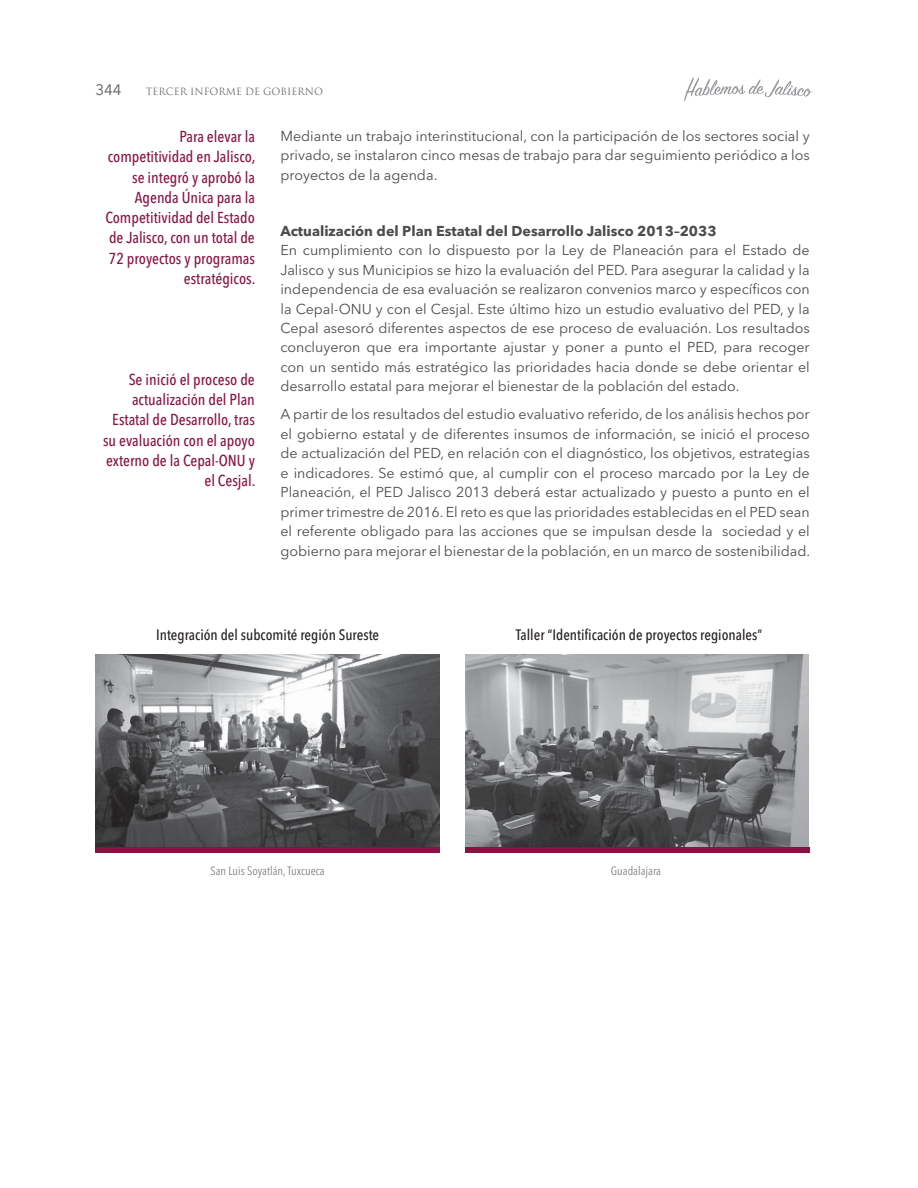
<style>
.page{position:relative;width:918px;height:1188px;background:#fff}
.page>*{position:absolute;margin:0;border:0;box-sizing:border-box;transform-origin:0 0}
.t1{font:500 15.75px/20.2px "Avenir Next Condensed";color:#881342;text-align:right}
.t2{font:500 15px "Avenir Next Condensed";color:#231f20}
.t3{font:15px "Avenir Next";color:#58595b}
.t4{font:14.25px/19.5px "Avenir Next";color:#4c4c4e;text-align:justify}
.t5{font:700 14.25px "Avenir Next";color:#4c4c4e}
.t6{font:12px "Avenir Next Condensed";color:#808285}
.t7{font:9.75px "Trajan Pro";color:#6d6e70}
</style>
<div class="page">
<svg style="left:684px;top:77px;width:129px;height:24px"></svg>
<img style="left:95px;top:655px;width:345px;height:192px">
<img style="left:465px;top:655px;width:344px;height:192px">
<div style="left:95px;top:847px;width:345px;height:6px;background:#881342"></div>
<div style="left:465px;top:847px;width:345px;height:6px;background:#881342"></div>
<p class="t3" style="left:95px;top:84px;width:28px">344</p>
<p class="t7" style="left:146px;top:86px;width:179px">TERCER INFORME DE GOBIERNO</p>
<p class="t4" style="left:280px;top:127px;width:531px">Mediante un trabajo interinstitucional, con la participación de los sectores social y privado, se instalaron cinco mesas de trabajo para dar seguimiento periódico a los proyectos de la agenda.</p>
<p class="t1" style="left:105px;top:128px;width:152px">Para elevar la competitividad en Jalisco, se integró y aprobó la<br>Agenda Única para la<br>Competitividad del Estado de Jalisco, con un total de<br>72 proyectos y programas estratégicos.</p>
<p class="t5" style="left:280px;top:225px;width:438px">Actualización del Plan Estatal del Desarrollo Jalisco 2013–2033</p>
<p class="t4" style="left:280px;top:242px;width:531px">En cumplimiento con lo dispuesto por la Ley de Planeación para el Estado de Jalisco y sus Municipios se hizo la evaluación del PED. Para asegurar la calidad y la independencia de esa evaluación se realizaron convenios marco y especí-cos con la Cepal-ONU y con el Cesjal. Este último hizo un estudio evaluativo del PED, y la Cepal asesoró diferentes aspectos de ese proceso de evaluación. Los resultados concluyeron que era importante ajustar y poner a punto el PED, para recoger con un sentido más estratégico las prioridades hacia donde se debe orientar el desarrollo estatal para mejorar el bienestar de la población del estado.</p>
<p class="t4" style="left:280px;top:406px;width:531px">A partir de los resultados del estudio evaluativo referido, de los análisis hechos por el gobierno estatal y de diferentes insumos de información, se inició el proceso de actualización del PED, en relación con el diagnóstico, los objetivos, estrategias e indicadores. Se estimó que, al cumplir con el proceso marcado por la Ley de Planeación, el PED Jalisco 2013 deberá estar actualizado y puesto a punto en el primer trimestre de 2016. El reto es que las prioridades establecidas en el PED sean el referente obligado para las acciones que se impulsan desde la sociedad y el gobierno para mejorar el bienestar de la población, en un marco de sostenibilidad.</p>
<p class="t1" style="left:103px;top:371px;width:154px">Se inició el proceso de actualización del Plan<br>Estatal de Desarrollo, tras su evaluación con el apoyo externo de la Cepal-ONU y el Cesjal.</p>
<p class="t2" style="left:156px;top:628px;width:225px">Integración del subcomité región Sureste</p>
<p class="t6" style="left:211px;top:866px;width:116px">San Luis Soyatlán, Tuxcueca</p>
<p class="t2" style="left:516px;top:629px;width:248px">Taller “Identi-cación de proyectos regionales”</p>
<p class="t6" style="left:611px;top:866px;width:52px">Guadalajara</p>
</div>
